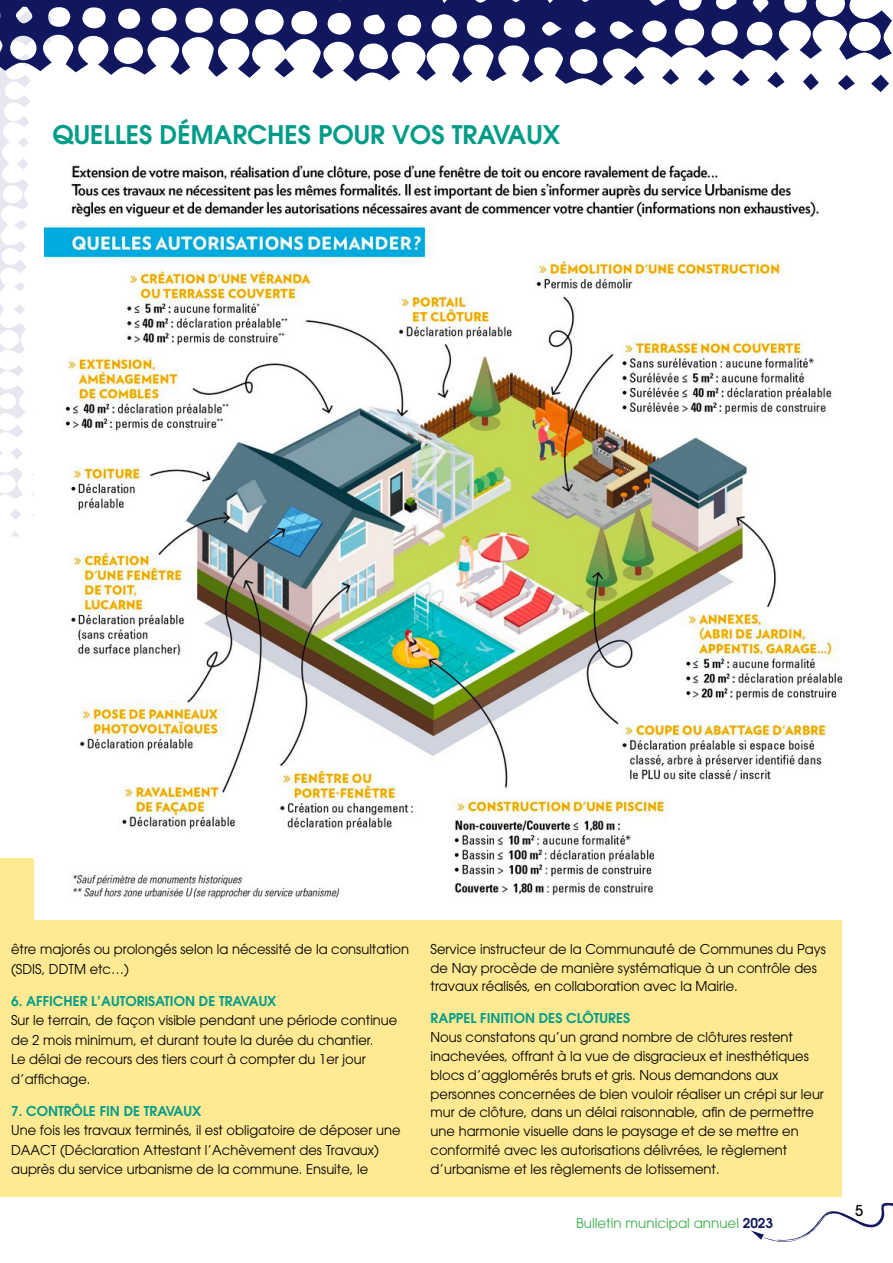
<style>
.page{position:relative;width:893px;height:1263px;background:#fff}
.page>*{position:absolute;margin:0;border:0;box-sizing:border-box;transform-origin:0 0}
.t1{font:600 25.5px "Avant Garde";color:#009c88}
.t2{font:500 15px "ITC Avant Garde Std";color:#000}
.t3{font:13.5px/18.9px "Avant Garde";color:#000}
.t4{font:600 13.5px "Avant Garde";color:#009c88}
.t5{font:13.5px "Avant Garde";color:#3bae49}
.s1{font-weight:600;color:#11175e}
</style>
<div class="page">
<div style="left:0;top:858px;width:842px;height:338px;background:#ffe993"></div>
<svg style="left:55px;top:0;width:837px;height:86px"></svg>
<svg style="left:274px;top:58px;width:20px;height:19px"></svg>
<svg style="left:624px;top:66px;width:20px;height:19px"></svg>
<svg style="left:871px;top:75px;width:18px;height:17px"></svg>
<svg style="left:838px;top:75px;width:17px;height:15px"></svg>
<svg style="left:767px;top:71px;width:18px;height:17px"></svg>
<svg style="left:732px;top:70px;width:18px;height:16px"></svg>
<svg style="left:803px;top:73px;width:16px;height:17px"></svg>
<svg style="left:698px;top:69px;width:17px;height:17px"></svg>
<svg style="left:662px;top:69px;width:17px;height:16px"></svg>
<svg style="left:11px;top:531px;width:9px;height:6px"></svg>
<svg style="left:0;top:0;width:55px;height:519px"></svg>
<div style="left:34px;top:851px;width:859px;height:69px;background:#fff"></div>
<div style="left:34px;top:164px;width:825px;height:744px;background:#fff"></div>
<img style="left:44px;top:164px;width:799px;height:735px">
<div style="left:52px;top:123px;width:780px;height:30px;background:#fff"></div>
<svg style="left:751px;top:1196px;width:142px;height:46px"></svg>
<h1 class="t1" style="left:52px;top:118px;width:509px">QUELLES DÉMARCHES POUR VOS TRAVAUX</h1>
<p class="t3" style="left:11px;top:939px;width:399px;line-height:19.4px">être majorés ou prolongés selon la nécessité de la consultation (SDIS, DDTM etc…)</p>
<p class="t4" style="left:11px;top:992px;width:267px">6. AFFICHER L’AUTORISATION DE TRAVAUX</p>
<p class="t3" style="left:11px;top:1010px;width:388px;line-height:19.4px">Sur le terrain, de façon visible pendant une période continue de 2 mois minimum, et durant toute la durée du chantier.<br>Le délai de recours des tiers court à compter du 1er jour d’affichage.</p>
<p class="t4" style="left:11px;top:1102px;width:192px">7. CONTRÔLE FIN DE TRAVAUX</p>
<p class="t3" style="left:11px;top:1120px;width:391px;line-height:19.4px">Une fois les travaux terminés, il est obligatoire de déposer une<br>DAACT (Déclaration Attestant l’Achèvement des Travaux) auprès du service urbanisme de la commune. Ensuite, le</p>
<p class="t3" style="left:431px;top:939px;width:397px">Service instructeur de la Communauté de Communes du Pays de Nay procède de manière systématique à un contrôle des travaux réalisés, en collaboration avec la Mairie.</p>
<p class="t4" style="left:431px;top:1010px;width:201px">RAPPEL FINITION DES CLÔTURES</p>
<p class="t3" style="left:431px;top:1027px;width:395px">Nous constatons qu’un grand nombre de clôtures restent inachevées, offrant à la vue de disgracieux et inesthétiques blocs d’agglomérés bruts et gris. Nous demandons aux personnes concernées de bien vouloir réaliser un crépi sur leur mur de clôture, dans un délai raisonnable, afin de permettre une harmonie visuelle dans le paysage et de se mettre en conformité avec les autorisations délivrées, le règlement d’urbanisme et les règlements de lotissement.</p>
<p class="t5" style="left:576px;top:1215px;width:198px">Bulletin municipal annuel <span class="s1">2023</span></p>
<p class="t2" style="left:855px;top:1201px;width:10px">5</p>
</div>
